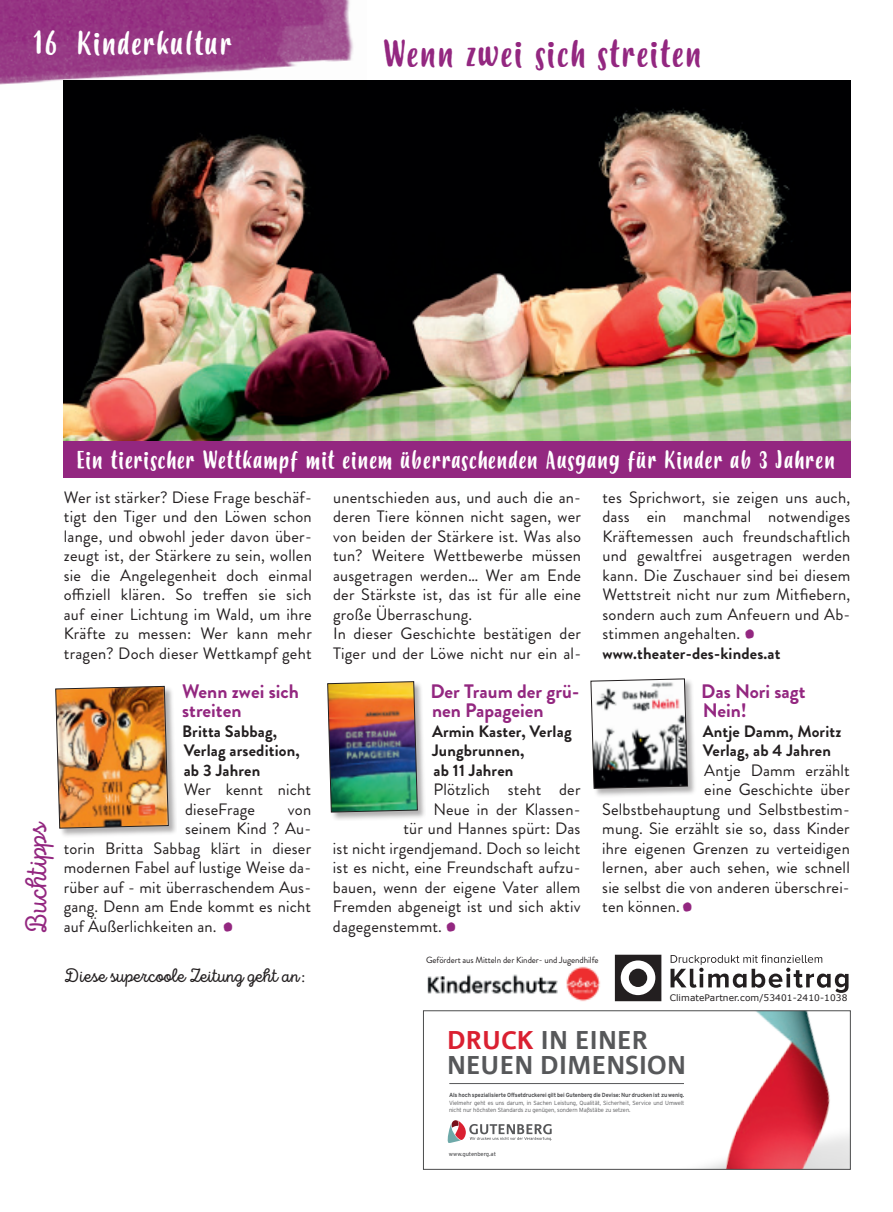
<style>
.page{position:relative;width:893px;height:1212px;background:#fff}
.page>*{position:absolute;margin:0;border:0;box-sizing:border-box;transform-origin:0 0}
.t1{font:36px "Budidaya";letter-spacing:.05em;color:#932780}
.t2{font:31.5px "Budidaya";letter-spacing:.05em;color:#fff}
.t3{font:30px "Intro Script";color:#932780}
.t4{font:700 25.5px/25.5px "Corpid Office";color:#57585a}
.t5{font:24px "Budidaya";letter-spacing:.04em;color:#fff}
.t6{font:700 19.5px/19.5px "Brandon Grotesque";color:#932780}
.t7{font:19.5px "Intro Script";letter-spacing:-.005em;color:#231f20}
.t8{font:16.5px/19.5px "Brandon Grotesque";letter-spacing:.01em;color:#231f20}
.t9{font:700 16.5px/19.5px "Brandon Grotesque";letter-spacing:.01em;color:#231f20}
.t10{font:9px "Brandon Grotesque";letter-spacing:-.01em;color:#231f20}
.t11{font:9px "Verdana";letter-spacing:.01em;color:#231f20}
.t12{font:300 6px/7.5px "Interstate";letter-spacing:-.01em;color:#57585a}
.t13{font:700 6px "Interstate";letter-spacing:-.015em;color:#57585a;scale:.94 1}
.t14{font:5.85px "Interstate";letter-spacing:-.015em;color:#57585a}
.s1{font-family:"Budidaya";font-size:31.5px;color:#932780}
.s2{font-weight:700}
.s3{color:#da2031}
</style>
<div class="page">
<img style="left:64px;top:81px;width:786px;height:361px">
<div style="left:56px;top:686px;width:121px;height:151px;background:#231f20;opacity:.35"></div>
<img style="left:55px;top:686px;width:114px;height:142px">
<div style="left:63px;top:442px;width:787px;height:36px;background:#932780"></div>
<div style="left:327px;top:681px;width:99px;height:140px;background:#231f20;opacity:.35"></div>
<img style="left:327px;top:681px;width:91px;height:131px">
<div style="left:591px;top:678px;width:106px;height:119px;background:#231f20;opacity:.35"></div>
<svg style="left:590px;top:678px;width:98px;height:111px"></svg>
<img style="left:0;top:0;width:367px;height:89px">
<img style="left:706px;top:1013px;width:142px;height:154px">
<hr style="left:449px;top:1083px;width:235px;height:1px;background:#57585a">
<svg style="left:448px;top:1120px;width:104px;height:23px"></svg>
<svg style="left:670px;top:955px;width:178px;height:38px"></svg>
<svg style="left:615px;top:955px;width:46px;height:46px"></svg>
<div style="left:629px;top:968px;width:18px;height:19px;background:#231f20;border-radius:50%"></div>
<img style="left:427px;top:966px;width:173px;height:35px">
<h2 class="t2" style="left:33px;top:25px;width:25px">16</h2>
<h2 class="t2" style="left:77px;top:26px;width:156px">Kinderkultur</h2>
<h1 class="t1" style="left:383px;top:34px;width:320px">Wenn zwei sich streiten</h1>
<h3 class="t5" style="left:77px;top:446px;width:760px">Ein tierischer Wettkampf mit einem überraschenden Ausgang für Kinder ab 3 Jahren</h3>
<h3 class="t3" style="left:19px;top:934px;width:114px;rotate:-90deg">Buchtipps</h3>
<p class="t8" style="left:64px;top:487px;width:250px;text-align:justify">Wer ist stärker? Diese Frage beschäf&shy;tigt den Tiger und den Löwen schon lange, und obwohl jeder davon über&shy;zeugt ist, der Stärkere zu sein, wollen sie die Angelegenheit doch einmal offiziell klären. So treffen sie sich auf einer Lichtung im Wald, um ihre Kräfte zu messen: Wer kann mehr tragen? Doch dieser Wettkampf geht</p>
<p class="t8" style="left:333px;top:487px;width:250px">unentschieden aus, und auch die an&shy;deren Tiere können nicht sagen, wer von beiden der Stärkere ist. Was also tun? Weitere Wettbewerbe müssen ausgetragen werden… Wer am Ende der Stärkste ist, das ist für alle eine große Überraschung.<br>In dieser Geschichte bestätigen der Tiger und der Löwe nicht nur ein al-</p>
<p class="t8" style="left:602px;top:487px;width:250px">tes Sprichwort, sie zeigen uns auch, dass ein manchmal notwendiges Kräftemessen auch freundschaftlich und gewaltfrei ausgetragen werden kann. Die Zuschauer sind bei diesem Wettstreit nicht nur zum Mitfiebern, sondern auch zum Anfeuern und Ab&shy;stimmen angehalten. <span class="s1">• </span><span class="s2">www.theater-des-kindes.at</span></p>
<p class="t6" style="left:182px;top:681px;width:118px">Wenn zwei sich streiten</p>
<p class="t9" style="left:182px;top:721px;width:119px">Britta Sabbag,<br>Verlag arsedition, ab 3 Jahren</p>
<p class="t8" style="left:184px;top:780px;width:129px">Wer kennt nicht dieseFrage</p>
<p class="t8" style="left:288px;top:799px;width:25px">von</p>
<p class="t8" style="left:185px;top:819px;width:127px">seinem Kind ? Au-</p>
<p class="t8" style="left:64px;top:838px;width:249px">torin Britta Sabbag klärt in dieser</p>
<p class="t8" style="left:64px;top:858px;width:249px">modernen Fabel auf lustige Weise da-</p>
<p class="t8" style="left:64px;top:877px;width:249px">rüber auf - mit überraschendem Aus-</p>
<p class="t8" style="left:64px;top:897px;width:249px">gang. Denn am Ende kommt es nicht</p>
<p class="t8" style="left:64px;top:916px;width:171px">auf Äußerlichkeiten an. <span class="s1">•</span></p>
<p class="t7" style="left:64px;top:964px;width:243px">Diese supercoole Zeitung geht an :</p>
<p class="t6" style="left:430px;top:681px;width:150px">Der Traum der grü&shy;nen Papageien</p>
<p class="t9" style="left:432px;top:721px;width:141px">Armin Kaster, Verlag<br>Jungbrunnen,<br>ab 11 Jahren</p>
<p class="t8" style="left:433px;top:780px;width:149px">Plötzlich steht der</p>
<p class="t8" style="left:433px;top:799px;width:148px">Neue in der Klassen-</p>
<p class="t8" style="left:403px;top:819px;width:178px">tür und Hannes spürt: Das</p>
<p class="t8" style="left:333px;top:838px;width:249px">ist nicht irgendjemand. Doch so leicht</p>
<p class="t8" style="left:333px;top:858px;width:249px">ist es nicht, eine Freundschaft aufzu-</p>
<p class="t8" style="left:333px;top:877px;width:249px">bauen, wenn der eigene Vater allem</p>
<p class="t8" style="left:333px;top:897px;width:249px">Fremden abgeneigt ist und sich aktiv</p>
<p class="t8" style="left:333px;top:916px;width:125px">dagegenstemmt. <span class="s1">•</span></p>
<p class="t6" style="left:701px;top:681px;width:106px">Das Nori sagt<br>Nein!</p>
<p class="t9" style="left:703px;top:721px;width:140px">Antje Damm, Moritz<br>Verlag, ab 4 Jahren</p>
<p class="t8" style="left:704px;top:760px;width:147px">Antje Damm erzählt</p>
<p class="t8" style="left:704px;top:780px;width:147px">eine Geschichte über</p>
<p class="t8" style="left:602px;top:799px;width:249px">Selbstbehauptung und Selbstbestim-</p>
<p class="t8" style="left:602px;top:819px;width:249px">mung. Sie erzählt sie so, dass Kinder</p>
<p class="t8" style="left:602px;top:838px;width:249px">ihre eigenen Grenzen zu verteidigen</p>
<p class="t8" style="left:602px;top:858px;width:249px">lernen, aber auch sehen, wie schnell</p>
<p class="t8" style="left:602px;top:877px;width:249px">sie selbst die von anderen überschrei-</p>
<p class="t8" style="left:602px;top:897px;width:92px">ten können.<span class="s1">•</span></p>
<p class="t10" style="left:426px;top:953px;width:174px">Gefördert aus Mitteln der Kinder- und Jugendhilfe</p>
<p class="t11" style="left:670px;top:991px;width:179px">ClimatePartner.com/53401-2410-1038</p>
<h3 class="t4" style="left:447px;top:1028px;width:240px"><span class="s3">DRUCK</span> IN EINER<br>NEUEN DIMENSION</h3>
<p class="t13" style="left:449px;top:1092px;width:252px">Als hoch spezialisierte Offsetdruckerei gilt bei Gutenberg die Devise: Nur drucken ist zu wenig.</p>
<p class="t12" style="left:449px;top:1099px;width:237px">Vielmehr geht es uns darum, in Sachen Leistung, Qualität, Sicherheit, Service und Umwelt nicht nur höchsten Standards zu genügen, sondern Maßstäbe zu setzen.</p>
<p class="t14" style="left:449px;top:1151px;width:49px">www.gutenberg.at</p>
</div>
